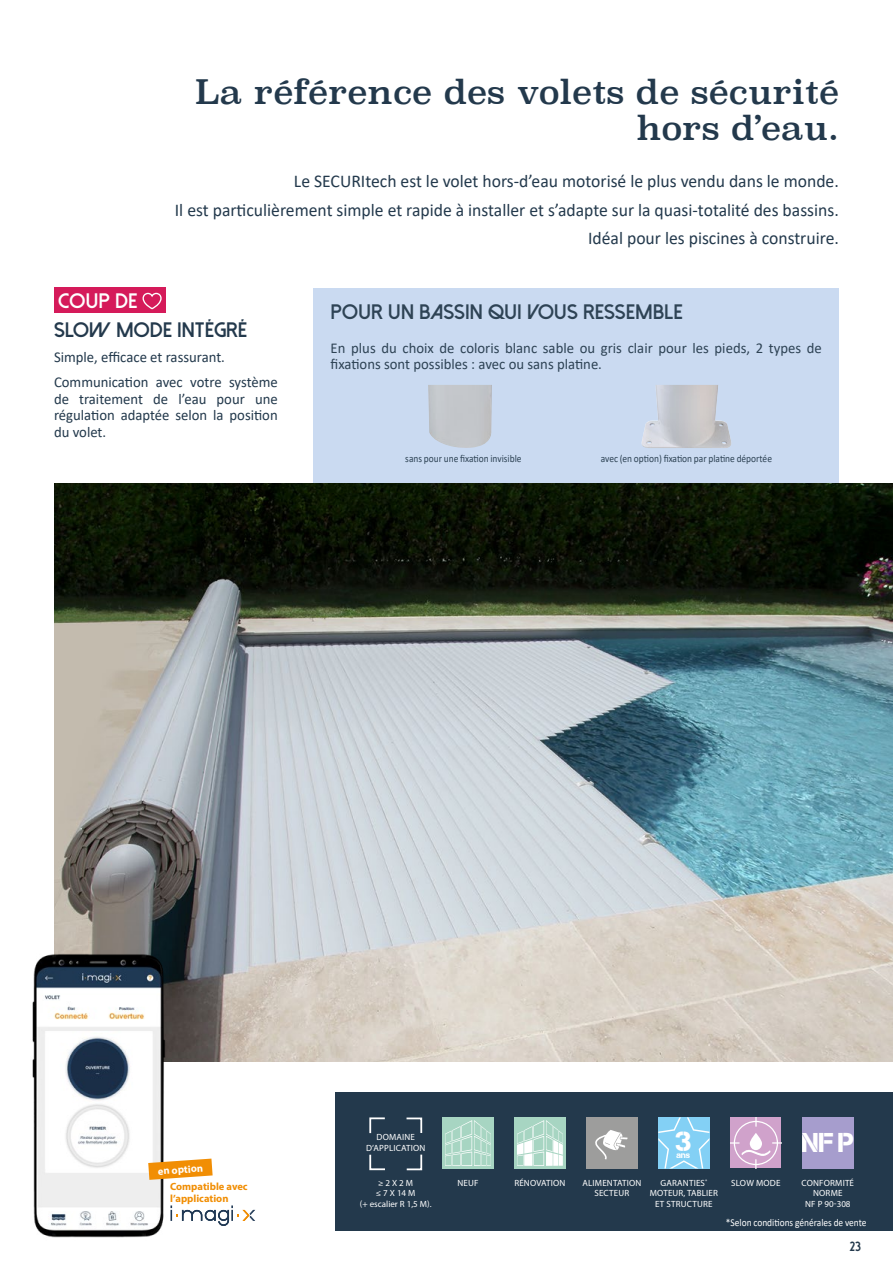
<style>
.page{position:relative;width:893px;height:1263px;background:#fff}
.page>*{position:absolute;margin:0;border:0;box-sizing:border-box;transform-origin:0 0}
.Titre_double_page_D{font:33px/36px "Superclarendon";color:#23394c;text-align:right}
.t1{font:27.75px "Capture Smallz Clean";color:#fff}
.t2{font:27.15px "Capture Smallz Clean";color:#fff}
.Sous-titre_Dolce_Vit{font:800 21px "Dolce Vita";color:#23394c}
.t3{font:800 21px "Dolce Vita";color:#fff}
.Texte_intro{font:18px "Calibri";color:#23394c}
.Texte_contenu{font:15px/16.5px "Calibri";color:#23394c}
.t4{font:800 13.5px "Dolce Vita";color:#23394c}
.t5{font:10.5px "Calibri";color:#23394c;scale:.9 1}
._2019_LG_courant_D{font:10.5px "Calibri";color:#fff;scale:.9 1}
.Titre_double_page_D-2{font:700 10.5px/12.6px "Myriad Pro";color:#f18e04}
.Titre_double_page_D-3{font:700 10.5px "Myriad Pro";color:#fff}
._2018_TXT_picto_pt_C{font:9px/10.5px "Myriad Pro";letter-spacing:.02em;color:#fff;text-align:center}
._2018_TXT_picto_pt_C-2{font:9px/10.5px "Myriad Pro";color:#fff;text-align:center}
.t6{font:8.55px "Capture Smallz Clean";color:#fff}
</style>
<div class="page">
<div style="left:314px;top:288px;width:525px;height:265px;background:#c8d9f1"></div>
<img style="left:428px;top:385px;width:64px;height:63px">
<img style="left:641px;top:385px;width:90px;height:63px">
<div style="left:336px;top:1092px;width:557px;height:138px;background:#23394c"></div>
<svg style="left:369px;top:1117px;width:16px;height:17px"></svg>
<svg style="left:406px;top:1117px;width:17px;height:16px"></svg>
<svg style="left:406px;top:1154px;width:17px;height:17px"></svg>
<svg style="left:369px;top:1154px;width:16px;height:17px"></svg>
<svg style="left:442px;top:1117px;width:51px;height:51px;background:#b1dac9"></svg>
<svg style="left:514px;top:1117px;width:51px;height:51px;background:#c0e1d3"></svg>
<div style="left:586px;top:1117px;width:51px;height:51px;background:#9d9d9c"></div>
<svg style="left:595px;top:1130px;width:33px;height:29px"></svg>
<svg style="left:658px;top:1117px;width:51px;height:51px;background:#8dd3f5"></svg>
<svg style="left:730px;top:1117px;width:51px;height:51px;background:#d7b0d3"></svg>
<div style="left:802px;top:1117px;width:51px;height:51px;background:#a69dcd"></div>
<div style="left:54px;top:288px;width:112px;height:25px;background:#d51a5a"></div>
<svg style="left:142px;top:292px;width:20px;height:18px"></svg>
<img style="left:54px;top:483px;width:839px;height:579px">
<img style="left:32px;top:949px;width:139px;height:289px">
<svg style="left:170px;top:1205px;width:85px;height:21px"></svg>
<svg style="left:148px;top:1158px;width:65px;height:22px"></svg>
<p class="Titre_double_page_D" style="left:195px;top:77px;width:645px">La référence des volets de sécurité hors d’eau.</p>
<p class="Texte_intro" style="left:294px;top:169px;width:546px">Le SECURItech est le volet hors-d’eau motorisé le plus vendu dans le monde.</p>
<p class="Texte_intro" style="left:175px;top:197px;width:665px">Il est particulièrement simple et rapide à installer et s’adapte sur la quasi-totalité des bassins.</p>
<p class="Texte_intro" style="left:588px;top:225px;width:252px">Idéal pour les piscines à construire.</p>
<h3 class="t3" style="left:58px;top:290px;width:81px">COUP DE</h3>
<p class="Sous-titre_Dolce_Vit" style="left:54px;top:319px;width:195px">SLOW MODE INTÉGRÉ</p>
<p class="Texte_contenu" style="left:54px;top:349px;width:172px">Simple, efficace et rassurant.</p>
<p class="Texte_contenu" style="left:54px;top:374px;width:225px;text-align:justify">Communication avec votre système de traitement de l’eau pour une régulation adaptée selon la position du volet.</p>
<h3 class="Sous-titre_Dolce_Vit" style="left:331px;top:301px;width:354px">POUR UN BASSIN QUI VOUS RESSEMBLE</h3>
<p class="Texte_contenu" style="left:331px;top:339px;width:493px">En plus du choix de coloris blanc sable ou gris clair pour les pieds, 2 types de fixations sont possibles : avec ou sans platine.</p>
<p class="t5" style="left:405px;top:451px;width:131px">sans pour une fixation invisible</p>
<p class="t5" style="left:601px;top:451px;width:192px">avec (en option) fixation par platine déportée</p>
<p class="Titre_double_page_D-3" style="left:157px;top:1164px;width:47px;rotate:-4deg">en option</p>
<p class="Titre_double_page_D-2" style="left:170px;top:1180px;width:79px">Compatible avec l’application</p>
<p class="_2018_TXT_picto_pt_C" style="left:366px;top:1132px;width:61px">DOMAINE<br>D’APPLICATION</p>
<p class="t1" style="left:676px;top:1126px;width:18px">3</p>
<p class="t6" style="left:676px;top:1151px;width:15px">ans</p>
<p class="t2" style="left:802px;top:1128px;width:54px">NFP</p>
<p class="_2018_TXT_picto_pt_C-2" style="left:360px;top:1177px;width:73px">≥ 2 X 2 M<br>≤ 7 X 14 M<br>(+ escalier R 1,5 M).</p>
<p class="_2018_TXT_picto_pt_C" style="left:457px;top:1177px;width:23px">NEUF</p>
<p class="_2018_TXT_picto_pt_C" style="left:514px;top:1177px;width:53px">RÉNOVATION</p>
<p class="_2018_TXT_picto_pt_C" style="left:582px;top:1177px;width:60px">ALIMENTATION<br>SECTEUR</p>
<p class="_2018_TXT_picto_pt_C" style="left:650px;top:1177px;width:70px">GARANTIES<sup>*<br></sup>MOTEUR, TABLIER<br>ET STRUCTURE</p>
<p class="_2018_TXT_picto_pt_C" style="left:731px;top:1177px;width:51px">SLOW MODE</p>
<p class="_2018_TXT_picto_pt_C" style="left:802px;top:1177px;width:54px">CONFORMITÉ<br>NORME<br>NF P 90-308</p>
<p class="_2019_LG_courant_D" style="left:726px;top:1216px;width:158px">*Selon conditions générales de vente</p>
<p class="t4" style="left:850px;top:1240px;width:13px">23</p>
</div>
